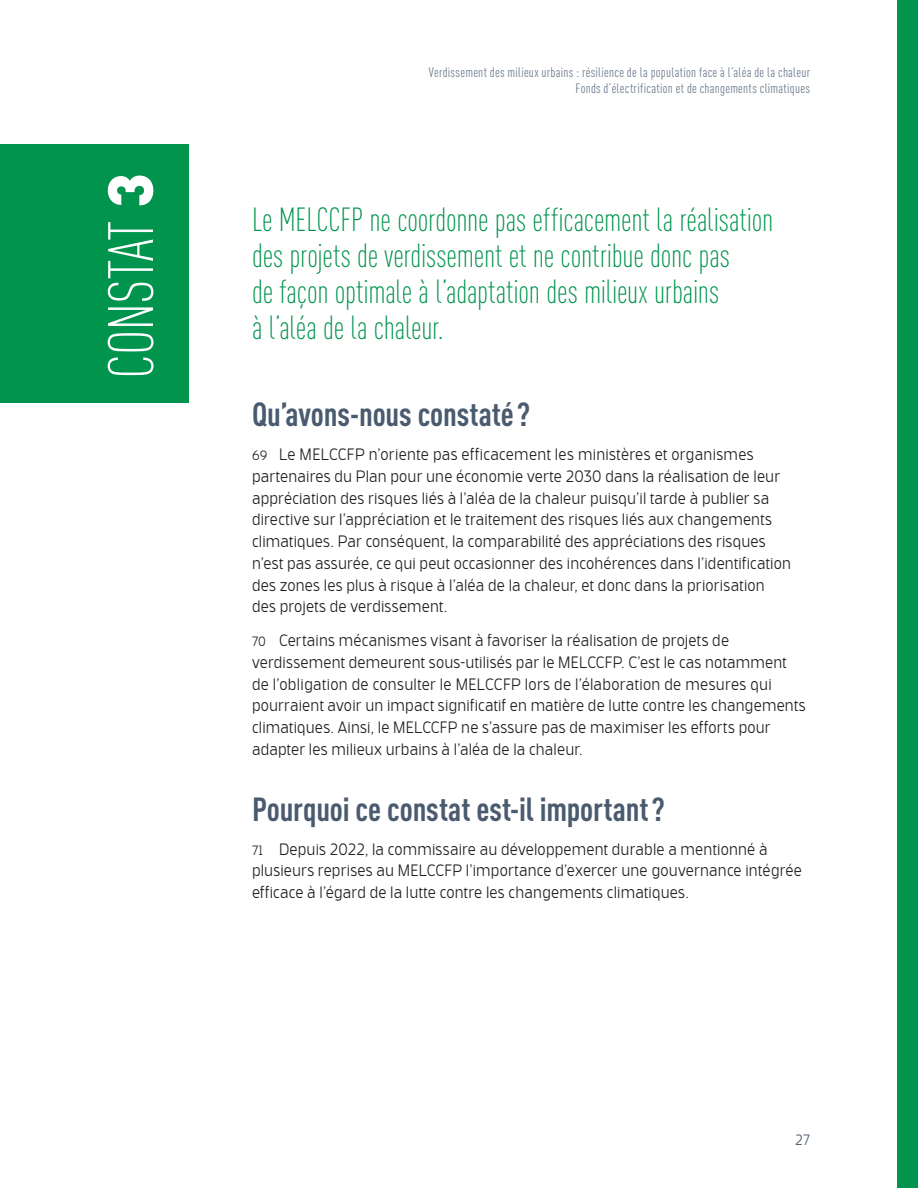
<style>
.page{position:relative;width:918px;height:1188px;background:#fff}
.page>*{position:absolute;margin:0;border:0;box-sizing:border-box;transform-origin:0 0}
.t1{font:300 condensed 63px "DIN Offc";letter-spacing:-.015em;color:#fff}
.t2{font:300 condensed 33px/36px "DIN Offc";letter-spacing:-.005em;color:#00944d;scale:.95 1}
.t3{font:700 condensed 33px "DIN Offc";letter-spacing:-.005em;color:#4a5b6f}
.t4{font:300 16.5px/21.8px "Bosphorus 50 Normal 52";letter-spacing:.01em;color:#231f20}
.t5{font:300 15px "Bosphorus 50 Normal 52";color:#4a5b6f}
.t6{font:condensed 13.5px/16.2px "DIN Offc";letter-spacing:.02em;color:#6d7c8f;text-align:right}
.s1{font-weight:900;font-stretch:normal}
.s2{font-size:13.5px}
</style>
<div class="page">
<div style="left:0;top:144px;width:189px;height:259px;background:#00944d"></div>
<div style="left:897px;top:0;width:21px;height:1188px;background:#00944d"></div>
<h1 class="t1" style="left:95px;top:379px;width:207px;rotate:-90deg">CONSTAT <span class="s1">3</span></h1>
<p class="t6" style="left:429px;top:64px;width:383px">Verdissement des milieux urbains : résilience de la population face à l’aléa de la chaleur<br>Fonds d’électrification et de changements climatiques</p>
<h2 class="t2" style="left:252px;top:202px;width:550px">Le MELCCFP ne coordonne pas efficacement la réalisation des projets de verdissement et ne contribue donc pas<br>de façon optimale à l’adaptation des milieux urbains<br>à l’aléa de la chaleur.</h2>
<h2 class="t3" style="left:252px;top:395px;width:280px">Qu’avons-nous constaté?</h2>
<p class="t4" style="left:252px;top:444px;width:541px"><span class="s2">69</span> Le MELCCFP n’oriente pas efficacement les ministères et organismes partenaires du Plan pour une économie verte 2030 dans la réalisation de leur appréciation des risques liés à l’aléa de la chaleur puisqu’il tarde à publier sa directive sur l’appréciation et le traitement des risques liés aux changements climatiques. Par conséquent, la comparabilité des appréciations des risques n’est pas assurée, ce qui peut occasionner des incohérences dans l’identification des zones les plus à risque à l’aléa de la chaleur, et donc dans la priorisation des projets de verdissement.</p>
<p class="t4" style="left:252px;top:630px;width:555px"><span class="s2">70</span> Certains mécanismes visant à favoriser la réalisation de projets de verdissement demeurent sous-utilisés par le MELCCFP. C’est le cas notamment de l’obligation de consulter le MELCCFP lors de l’élaboration de mesures qui pourraient avoir un impact significatif en matière de lutte contre les changements climatiques. Ainsi, le MELCCFP ne s’assure pas de maximiser les efforts pour adapter les milieux urbains à l’aléa de la chaleur.</p>
<h2 class="t3" style="left:252px;top:789px;width:414px">Pourquoi ce constat est-il important?</h2>
<p class="t4" style="left:252px;top:838px;width:552px"><span class="s2">71</span> Depuis 2022, la commissaire au développement durable a mentionné à plusieurs reprises au MELCCFP l’importance d’exercer une gouvernance intégrée efficace à l’égard de la lutte contre les changements climatiques.</p>
<p class="t5" style="left:795px;top:1131px;width:16px">27</p>
</div>
